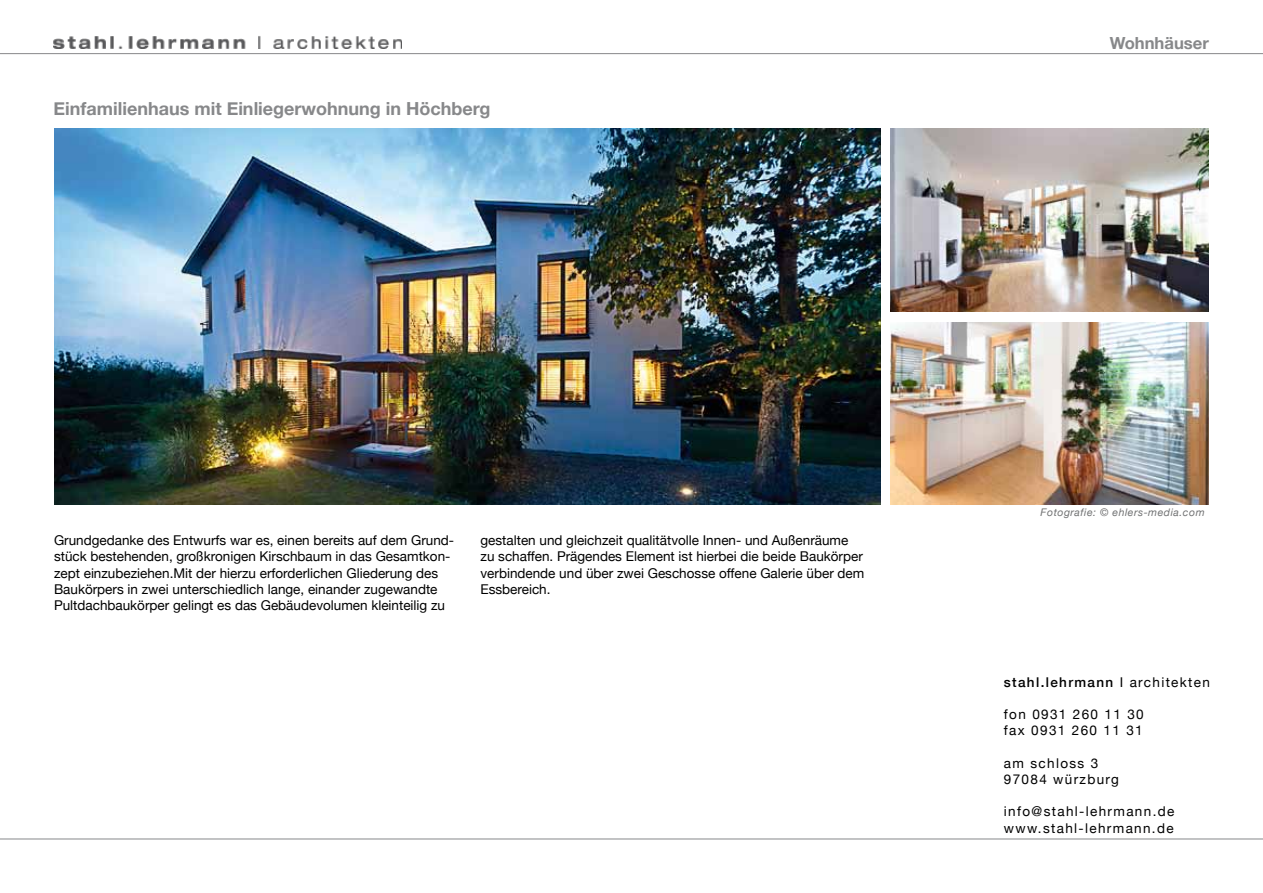
<style>
.page{position:relative;width:1263px;height:893px;background:#fff}
.page>*{position:absolute;margin:0;border:0;box-sizing:border-box;transform-origin:0 0}
.t1{font:700 18px "Helvetica Neue";color:#87888a}
.t2{font:700 16.65px "Helvetica Neue";color:#87888a}
.t3{font:13.5px/16.2px "Helvetica Neue";color:#000}
.t4{font:13.5px/16.2px "Helvetica Neue";letter-spacing:.1em;color:#000}
.t5{font:500 13.5px "Helvetica Neue";letter-spacing:.1em;color:#000}
.t6{font:italic 10.5px "Helvetica Neue";letter-spacing:.05em;color:#707172}
.s1{font-weight:400}
</style>
<div class="page">
<img style="left:53px;top:36px;width:349px;height:13px">
<hr style="left:0;top:53px;width:1263px;height:1px;background:#87888a">
<hr style="left:0;top:839px;width:1263px;height:1px;background:#87888a">
<img style="left:890px;top:322px;width:319px;height:183px">
<img style="left:890px;top:129px;width:319px;height:182px">
<img style="left:54px;top:129px;width:826px;height:376px">
<h1 class="t1" style="left:53px;top:95px;width:438px">Einfamilienhaus mit Einliegerwohnung in Höchberg</h1>
<p class="t2" style="left:1110px;top:30px;width:101px">Wohnhäuser</p>
<p class="t3" style="left:54px;top:533px;width:402px">Grundgedanke des Entwurfs war es, einen bereits auf dem Grund&shy;stück bestehenden, großkronigen Kirschbaum in das Gesamtkon&shy;zept einzubeziehen.Mit der hierzu erforderlichen Gliederung des Baukörpers in zwei unterschiedlich lange, einander zugewandte Pultdachbaukörper gelingt es das Gebäudevolumen kleinteilig zu</p>
<p class="t3" style="left:480px;top:533px;width:385px">gestalten und gleichzeit qualitätvolle Innen- und Außenräume zu schaffen. Prägendes Element ist hierbei die beide Baukörper verbindende und über zwei Geschosse offene Galerie über dem Essbereich.</p>
<p class="t6" style="left:1040px;top:505px;width:166px">Fotografie: © ehlers-media.com</p>
<p class="t5" style="left:1004px;top:671px;width:207px">stahl.lehrmann <span class="s1">I architekten</span></p>
<p class="t4" style="left:1004px;top:707px;width:141px">fon 0931 260 11 30 fax 0931 260 11 31</p>
<p class="t4" style="left:1004px;top:756px;width:116px">am schloss 3<br>97084 würzburg</p>
<p class="t4" style="left:1004px;top:804px;width:172px">info@stahl-lehrmann.de www.stahl-lehrmann.de</p>
</div>
